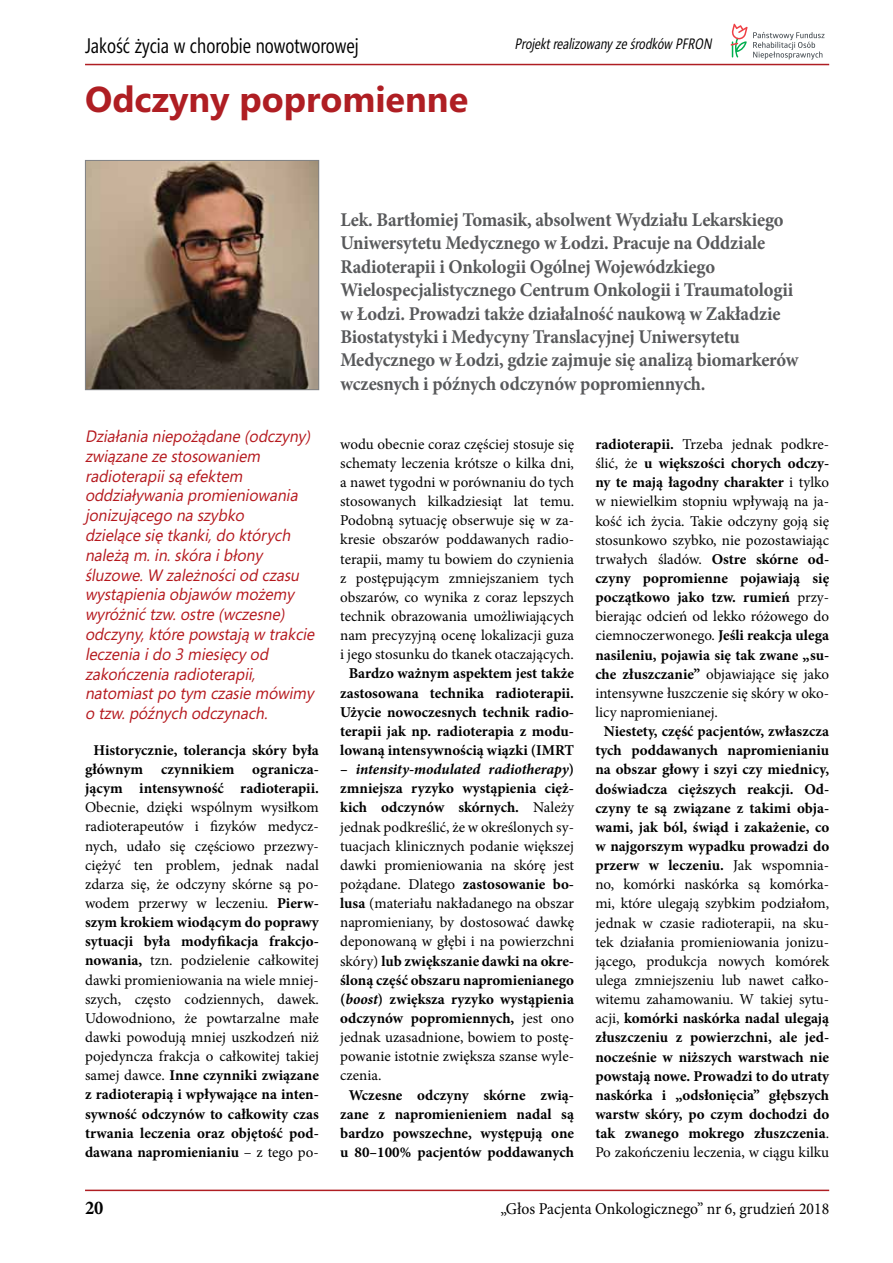
<style>
.page{position:relative;width:893px;height:1263px;background:#fff}
.page>*{position:absolute;margin:0;border:0;box-sizing:border-box;transform-origin:0 0}
.t1{font:700 36px "Segoe";color:#af1e23}
.t2{font:21px "Segoe Condensed";color:#000;scale:.95 1}
.t3{font:700 19.5px/23.4px "Minion Pro";letter-spacing:-.01em;color:#58595b;scale:.95 1}
.t4{font:700 19.5px "Minion Pro";color:#000;scale:.95 1}
.t5{font:italic 16.5px/19.8px "Segoe";color:#b5191e;scale:.95 1}
.t6{font:16.5px "Minion Pro";color:#000;scale:.95 1}
.t7{font:15px/19.2px "Minion Pro";color:#000;text-align:justify}
.t8{font:700 15px/19.2px "Minion Pro";color:#000;text-align:center}
.t9{font:italic 15px "Segoe Condensed";color:#000;scale:.95 1}
.s1{font-weight:700}
.s2{font-weight:700;font-style:italic}
.s3{font-weight:400}
</style>
<div class="page">
<hr style="left:85px;top:64px;width:744px;height:1px;background:#af1e23">
<hr style="left:85px;top:1189px;width:744px;height:2px;background:#af1e23">
<svg style="left:731px;top:24px;width:93px;height:36px"></svg>
<img style="left:87px;top:162px;width:230px;height:226px">
<div style="left:85px;top:160px;width:234px;height:230px;border:1px solid #808285"></div>
<h2 class="t2" style="left:85px;top:33px;width:290px">Jakość życia w chorobie nowotworowej</h2>
<h1 class="t1" style="left:85px;top:74px;width:385px">Odczyny popromienne</h1>
<p class="t9" style="left:514px;top:34px;width:212px">Projektrealizowanyześrodków PFRON</p>
<p class="t5" style="left:85px;top:426px;width:247px">Działania niepożądane (odczyny) związane ze stosowaniem radioterapiisą efektem oddziaływania promieniowania jonizującego na szybko<br>dzielące się tkanki,do których należą m.in.skóra i błony śluzowe.W zależnościod czasu wystąpienia objawów możemy wyróżnić tzw.ostre (wczesne) odczyny,które powstają w trakcie leczenia i do 3 miesięcy od zakończenia radioterapii, natomiastpo tym czasie mówimy o tzw.późnych odczynach.</p>
<p class="t8" style="left:85px;top:740px;width:235px">Historycznie, tolerancja skóry była głównym czynnikiem ogranicza&shy;jącym intensywność radioterapii.</p>
<p class="t7" style="left:85px;top:798px;width:235px">Obecnie, dzięki wspólnym wysiłkom radioterapeutów i fizyków medycz&shy;nych, udało się częściowo przezwy&shy;ciężyć ten problem, jednak nadal zdarza się, że odczyny skórne są po&shy;wodem przerwy w leczeniu. <span class="s1">Pierw&shy;szym krokiem wiodącym do poprawy sytuacji była modyfikacja frakcjo&shy;nowania,</span> tzn. podzielenie całkowitej dawki promieniowania na wiele mniej&shy;szych, często codziennych, dawek.<br>Udowodniono, że powtarzalne małe dawki powodują mniej uszkodzeń niż pojedyncza frakcja o całkowitej takiej samej dawce. <span class="s1">Inne czynniki związane z radioterapią i wpływające na inten&shy;sywność odczynów to całkowity czas trwania leczenia oraz objętość pod&shy;dawana napromienianiu</span> – z tego po-</p>
<p class="t3" style="left:340px;top:208px;width:484px">Lek. Bartłomiej Tomasik, absolwent Wydziału Lekarskiego Uniwersytetu Medycznego w Łodzi. Pracuje na Oddziale Radioterapii i Onkologii Ogólnej Wojewódzkiego Wielospecjalistycznego Centrum Onkologii i Traumatologii w Łodzi. Prowadzi także działalność naukową w Zakładzie Biostatystyki i Medycyny Translacyjnej Uniwersytetu Medycznego w Łodzi, gdzie zajmuje się analizą biomarkerów wczesnych i późnych odczynów popromiennych.</p>
<p class="t7" style="left:340px;top:434px;width:235px">wodu obecnie coraz częściej stosuje się schematy leczenia krótsze o kilka dni, a nawet tygodni w porównaniu do tych stosowanych kilkadziesiąt lat temu.<br>Podobną sytuację obserwuje się w za&shy;kresie obszarów poddawanych radio&shy;terapii, mamy tu bowiem do czynienia z postępującym zmniejszaniem tych obszarów, co wynika z coraz lepszych technik obrazowania umożliwiających nam precyzyjną ocenę lokalizacji guza i jego stosunku do tkanek otaczających.</p>
<p class="t8" style="left:340px;top:664px;width:235px">Bardzo ważnym aspektem jest także zastosowana technika radioterapii.<br>Użycie nowoczesnych technik radio&shy;terapii jak np. radioterapia z modu&shy;lowaną intensywnością wiązki (IMRT</p>
<p class="t7" style="left:340px;top:760px;width:235px"><span class="s1">–</span> <span class="s2">intensity-modulated radiotherapy</span><span class="s1">) zmniejsza ryzyko wystąpienia cięż&shy;kich odczynów skórnych.</span> Należy jednak podkreślić, że w określonych sy&shy;tuacjach klinicznych podanie większej dawki promieniowania na skórę jest pożądane. Dlatego <span class="s1">zastosowanie bo&shy;lusa</span> (materiału nakładanego na obszar napromieniany, by dostosować dawkę deponowaną w głębi i na powierzchni skóry) <span class="s1">lub zwiększanie dawki na okre&shy;śloną część obszaru napromienianego (</span><span class="s2">boost</span><span class="s1">) zwiększa ryzyko wystąpienia odczynów popromiennych,</span> jest ono jednak uzasadnione, bowiem to postę&shy;powanie istotnie zwiększa szanse wyle&shy;czenia.</p>
<p class="t8" style="left:340px;top:1085px;width:235px">Wczesne odczyny skórne zwią&shy;zane z napromienieniem nadal są bardzo powszechne, występują one u 80–100% pacjentów poddawanych</p>
<p class="t7" style="left:595px;top:435px;width:235px"><span class="s1">radioterapii.</span> Trzeba jednak podkre&shy;ślić, że <span class="s1">u większości chorych odczy&shy;ny te mają łagodny charakter</span> i tylko w niewielkim stopniu wpływają na ja&shy;kość ich życia. Takie odczyny goją się stosunkowo szybko, nie pozostawiając trwałych śladów. <span class="s1">Ostre skórne od&shy;czyny popromienne pojawiają się początkowo jako tzw. rumień</span> przy&shy;bierając odcień od lekko różowego do ciemnoczerwonego. <span class="s1">Jeśli reakcja ulega nasileniu, pojawia się tak zwane „su&shy;che złuszczanie”</span> objawiające się jako intensywne łuszczenie się skóry w oko&shy;licy napromienianej.</p>
<p class="t8" style="left:595px;top:721px;width:235px">Niestety, część pacjentów, zwłaszcza tych poddawanych napromienianiu na obszar głowy i szyi czy miednicy, doświadcza cięższych reakcji. Od&shy;czyny te są związane z takimi obja&shy;wami, jak ból, świąd i zakażenie, co w najgorszym wypadku prowadzi do przerw w leczeniu. <span class="s3">Jak wspomnia&shy;no, komórki naskórka są komórka&shy;mi, które ulegają szybkim podziałom, jednak w czasie radioterapii, na sku&shy;tek działania promieniowania jonizu&shy;jącego, produkcja nowych komórek ulega zmniejszeniu lub nawet całko&shy;witemu zahamowaniu. W takiej sytu&shy;acji,</span> komórki naskórka nadal ulegają złuszczeniu z powierzchni, ale jed&shy;nocześnie w niższych warstwach nie powstają nowe. Prowadzi to do utraty naskórka i „odsłonięcia” głębszych warstw skóry, po czym dochodzi do tak zwanego mokrego złuszczenia<span class="s3">.<br>Po zakończeniu leczenia, w ciągu kilku</span></p>
<h3 class="t4" style="left:85px;top:1194px;width:21px">20</h3>
<p class="t6" style="left:500px;top:1198px;width:348px">„Głos Pacjenta Onkologicznego” nr 6, grudzień 2018</p>
</div>
